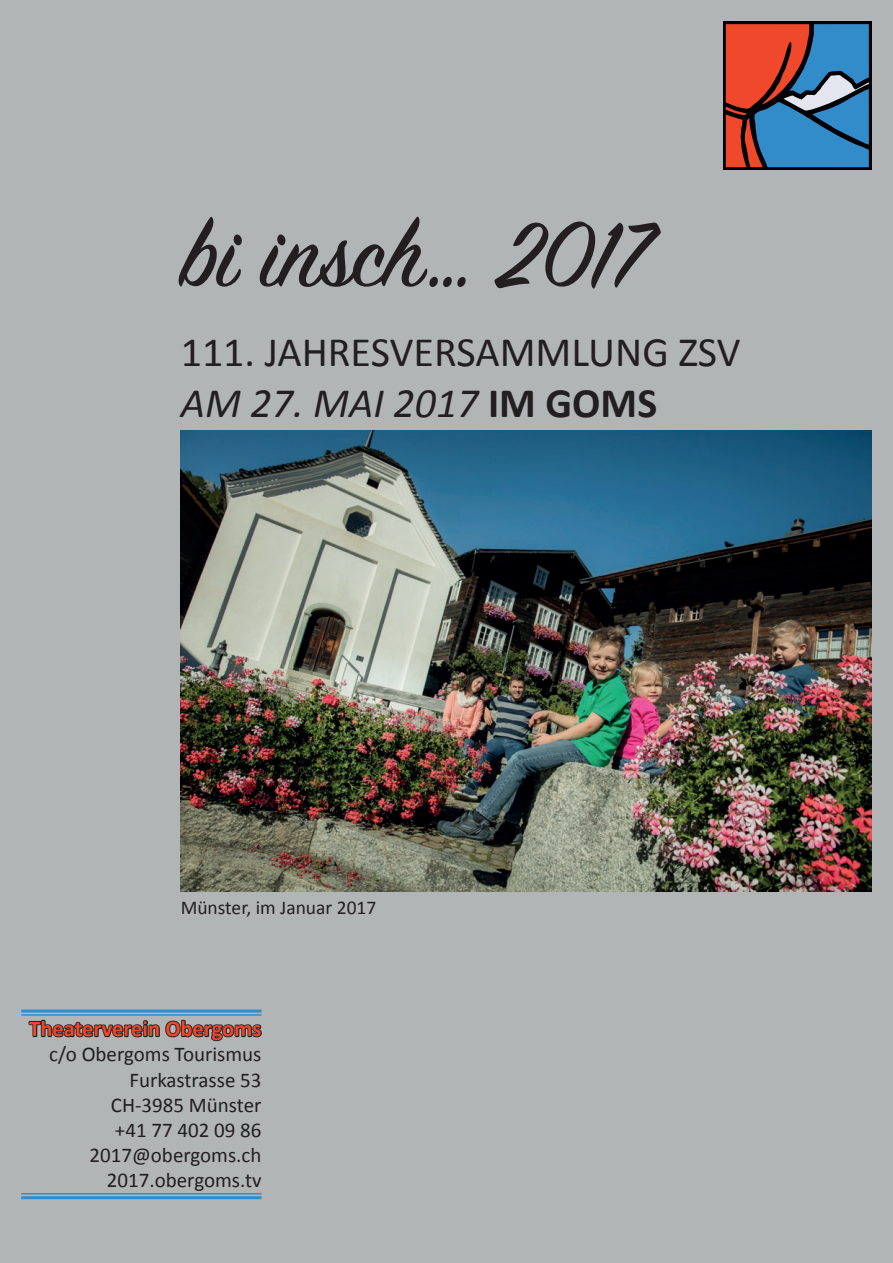
<style>
.page{position:relative;width:893px;height:1263px;background:#b1b5b6}
.page>*{position:absolute;margin:0;border:0;box-sizing:border-box;transform-origin:0 0}
.t1{font:103.5px "Sign Painter House Script";color:#231f20}
.t2{font:42px/50.4px "Calibri";color:#231f20}
.t3{font:700 22.5px "Calibri";color:#ef482b}
.t4{font:21px/25.2px "Calibri";color:#231f20;text-align:right}
.t5{font:19.5px "Calibri";color:#231f20}
.s1{font-style:italic}
.s2{font-weight:700}
</style>
<div class="page">
<svg style="left:723px;top:21px;width:149px;height:149px;background:#040207"></svg>
<svg style="left:726px;top:24px;width:143px;height:143px;background:#71667c"></svg>
<svg style="left:27px;top:1013px;width:236px;height:29px;background:#7f8081"></svg>
<hr style="left:21px;top:1009px;width:240px;height:3px;background:#338cca">
<hr style="left:21px;top:1014px;width:240px;height:2px;background:#338cca">
<hr style="left:21px;top:1196px;width:240px;height:3px;background:#338cca">
<hr style="left:21px;top:1193px;width:240px;height:1px;background:#338cca">
<img style="left:181px;top:431px;width:691px;height:460px">
<h1 class="t1" style="left:181px;top:191px;width:470px">bi insch… 2017</h1>
<h2 class="t2" style="left:181px;top:327px;width:562px">111. JAHRESVERSAMMLUNG ZSV<br><span class="s1">AM 27. MAI 2017</span> <span class="s2">IM GOMS</span></h2>
<p class="t5" style="left:181px;top:895px;width:197px">Münster, im Januar 2017</p>
<p class="t3" style="left:29px;top:1014px;width:234px">Theaterverein Obergoms</p>
<p class="t4" style="left:49px;top:1042px;width:214px">c/o Obergoms Tourismus<br>Furkastrasse 53<br>CH-3985 Münster<br>+41 77 402 09 86<br>2017@obergoms.ch<br>2017.obergoms.tv</p>
</div>
